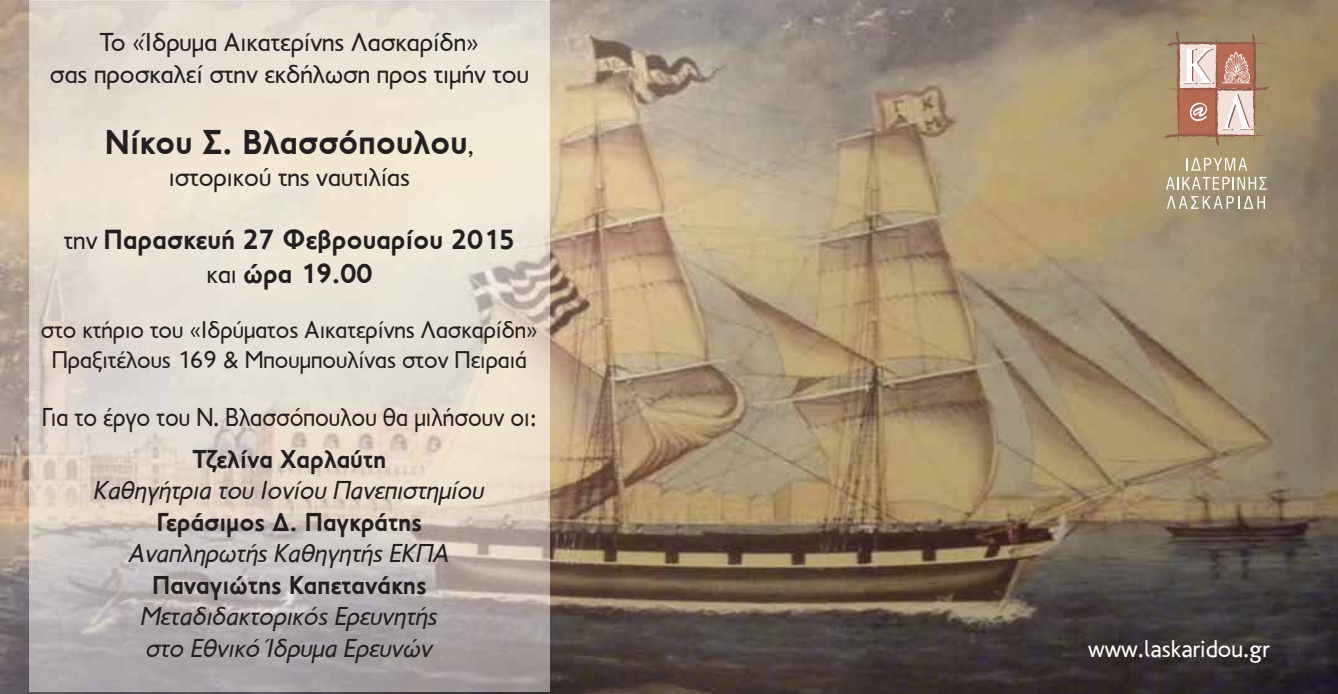
<style>
.page{position:relative;width:1338px;height:694px;background:#fff}
.page>*{position:absolute;margin:0;border:0;box-sizing:border-box;transform-origin:0 0}
.t1{font:700 35px "PF Transport";color:#231f20}
.t2{font:700 28px/33.6px "PF Transport";color:#231f20;text-align:center}
.t3{font:italic 26.25px/31.5px "PF Transport";color:#231f20}
.t4{font:26.25px/31.5px "PF Transport";color:#231f20;text-align:center}
.t5{font:700 26.25px "PF Transport";color:#231f20}
.t6{font:26.25px "PF Transport";color:#231f20;scale:.93 1}
.t7{font:24.5px/29.4px "PF Transport";color:#231f20;text-align:center}
.t8{font:24.5px "PF Transport";color:#fff}
.s1{font-weight:400;font-size:24.5px}
.s2{font-weight:400;font-size:26.25px}
</style>
<div class="page">
<img style="left:0;top:0;width:1337px;height:693px">
<img style="left:29px;top:0;width:520px;height:691px">
<svg style="left:1164px;top:30px;width:105px;height:116px;background:#bd9b85"></svg>
<svg style="left:1186px;top:158px;width:60px;height:13px"></svg>
<svg style="left:1165px;top:177px;width:101px;height:13px"></svg>
<svg style="left:1166px;top:196px;width:98px;height:13px"></svg>
<p class="t4" style="left:50px;top:27px;width:480px">Το «Ίδρυµα Αικατερίνης Λασκαρίδη»<br>σας προσκαλεί στην εκδήλωση προς τιµήν του</p>
<h1 class="t1" style="left:105px;top:122px;width:370px">Νίκου Σ. Βλασσόπουλου<span class="s1">,</span></h1>
<p class="t4" style="left:169px;top:161px;width:243px">ιστορικού της ναυτιλίας</p>
<p class="t2" style="left:64px;top:223px;width:452px"><span class="s2">την</span> Παρασκευή 27 Φεβρουαρίου 2015 <span class="s2">και</span> ώρα 19.00</p>
<p class="t7" style="left:41px;top:315px;width:498px">στο κτήριο του «Ιδρύµατος Αικατερίνης Λασκαρίδη»<br>Πραξιτέλους 169 &amp; Μπουµπουλίνας στον Πειραιά</p>
<p class="t6" style="left:42px;top:401px;width:533px">Για το έργο του Ν. Βλασσόπουλου θα µιλήσουν οι:</p>
<p class="t5" style="left:192px;top:443px;width:195px">Τζελίνα Χαρλαύτη</p>
<p class="t3" style="left:94px;top:474px;width:392px">Καθηγήτρια του Ιονίου Πανεπιστηµίου</p>
<p class="t5" style="left:157px;top:506px;width:267px">Γεράσιµος Δ. Παγκράτης</p>
<p class="t3" style="left:129px;top:537px;width:322px">Αναπληρωτής Καθηγητής ΕΚΠΑ</p>
<p class="t5" style="left:152px;top:569px;width:276px">Παναγιώτης Καπετανάκης</p>
<p class="t3" style="left:141px;top:600px;width:298px">Μεταδιδακτορικός Ερευνητής στο Εθνικό Ίδρυµα Ερευνών</p>
<p class="t8" style="left:1088px;top:634px;width:183px">www.laskaridou.gr</p>
</div>
